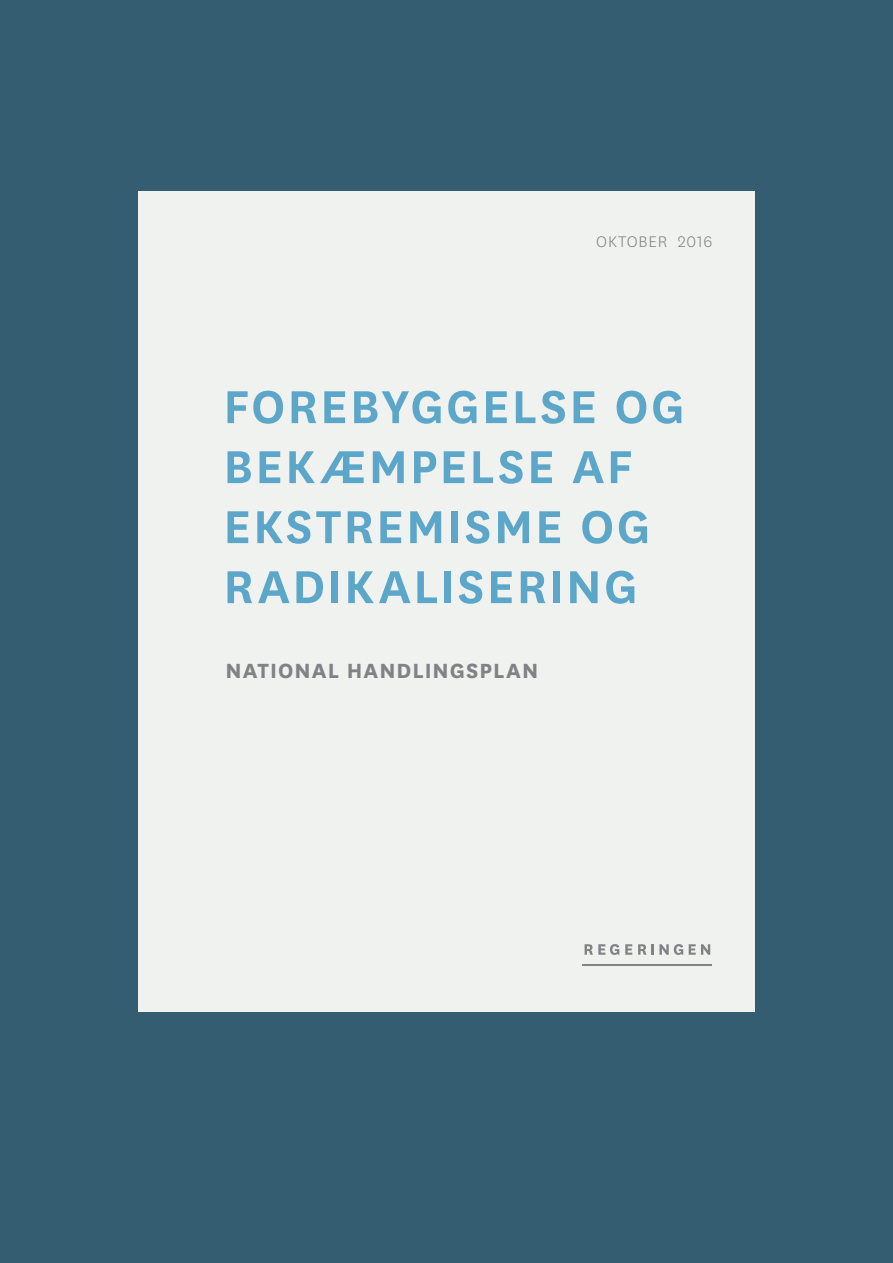
<style>
.page{position:relative;width:893px;height:1263px;background:#345d71}
.page>*{position:absolute;margin:0;border:0;box-sizing:border-box;transform-origin:0 0}
.t1{font:600 54px/60px "National";letter-spacing:.04em;color:#5ca7c9}
.t2{font:700 24px "National";letter-spacing:.045em;color:#808285}
.t3{font:300 18px "National";letter-spacing:.05em;color:#808285}
</style>
<div class="page">
<div style="left:138px;top:191px;width:617px;height:821px;background:#eff2ee"></div>
<svg style="left:585px;top:944px;width:34px;height:11px"></svg>
<svg style="left:625px;top:944px;width:7px;height:11px"></svg>
<svg style="left:638px;top:944px;width:45px;height:11px"></svg>
<svg style="left:689px;top:944px;width:21px;height:11px"></svg>
<hr style="left:582px;top:964px;width:130px;height:2px;background:#808285">
<p class="t3" style="left:596px;top:231px;width:118px">OKTOBER 2016</p>
<p class="t1" style="left:223px;top:373px;width:463px">FOREBYGGELSE OG<br>BEKÆMPELSE AF<br>EKSTREMISME OG<br>RADIKALISERING</p>
<p class="t2" style="left:225px;top:653px;width:314px">NATIONAL HANDLINGSPLAN</p>
</div>
